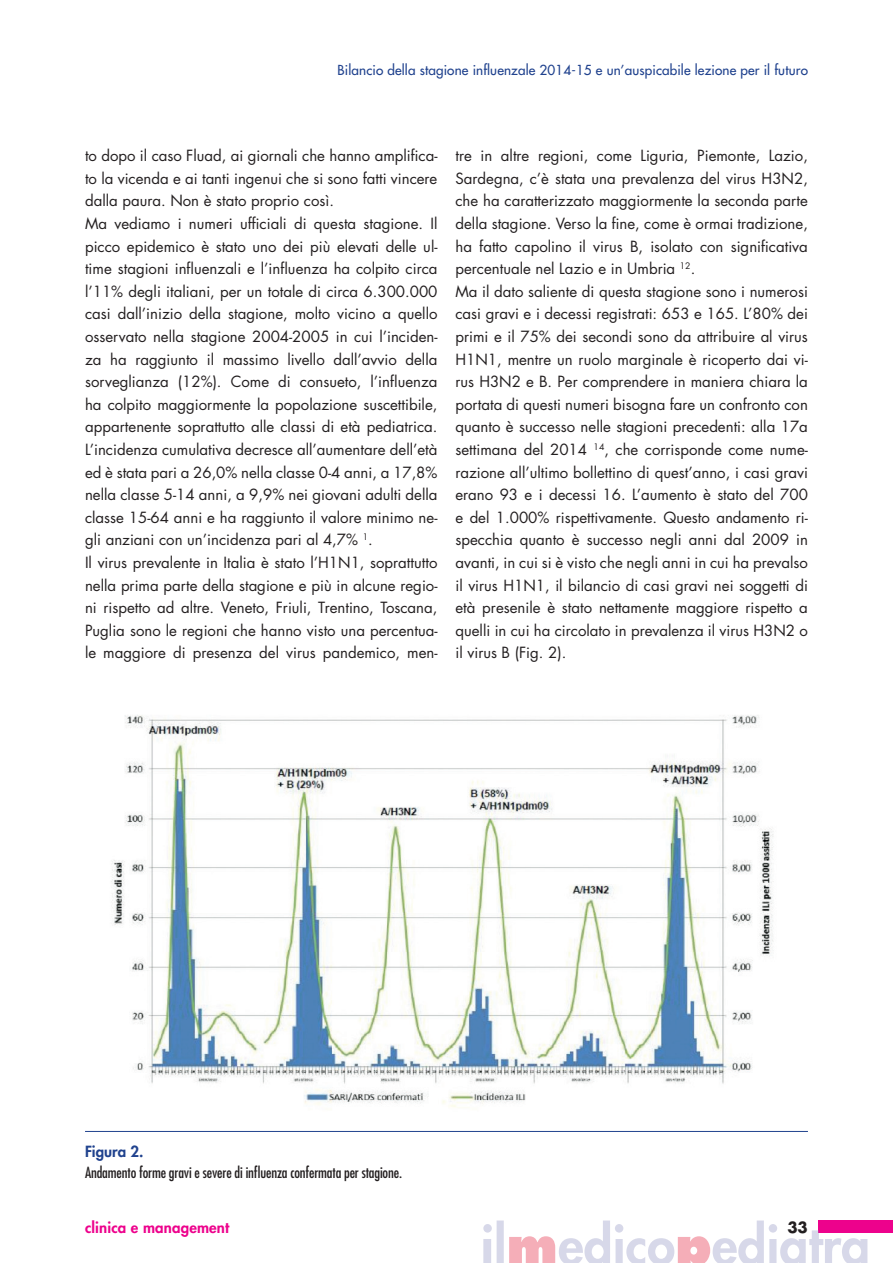
<style>
.page{position:relative;width:893px;height:1263px;background:#fff}
.page>*{position:absolute;margin:0;border:0;box-sizing:border-box;transform-origin:0 0}
.t1{font:15px/22.6px "Futura Std";color:#231f20}
.t2{font:condensed 15px "Futura Std";letter-spacing:-.01em;color:#231f20}
.t3{font:800 15px "Futura Std";letter-spacing:.01em;color:#ed028c}
.t4{font:800 15px "Futura Std";color:#20428e}
.t5{font:700 15px "Futura Std";color:#231f20}
.t6{font:500 13.5px "Futura Std";letter-spacing:.01em;color:#20428e}
</style>
<div class="page">
<div style="left:819px;top:1220px;width:74px;height:13px;background:#ed028c"></div>
<svg style="left:483px;top:1220px;width:384px;height:43px"></svg>
<img style="left:111px;top:715px;width:663px;height:393px">
<hr style="left:85px;top:1131px;width:723px;height:1px;background:#20428e">
<p class="t6" style="left:337px;top:61px;width:472px">Bilancio della stagione influenzale 2014-15 e un’auspicabile lezione per il futuro</p>
<p class="t1" style="left:85px;top:145px;width:354px">to dopo il caso Fluad, ai giornali che hanno amplifica&shy;to la vicenda e ai tanti ingenui che si sono fatti vincere dalla paura. Non è stato proprio così.<br>Ma vediamo i numeri ufficiali di questa stagione. Il picco epidemico è stato uno dei più elevati delle ul&shy;time stagioni influenzali e l’influenza ha colpito circa l’11% degli italiani, per un totale di circa 6.300.000 casi dall’inizio della stagione, molto vicino a quello osservato nella stagione 2004-2005 in cui l’inciden&shy;za ha raggiunto il massimo livello dall’avvio della sorveglianza (12%). Come di consueto, l’influenza ha colpito maggiormente la popolazione suscettibile, appartenente soprattutto alle classi di età pediatrica.<br>L’incidenza cumulativa decresce all’aumentare dell’età ed è stata pari a 26,0% nella classe 0-4 anni, a 17,8% nella classe 5-14 anni, a 9,9% nei giovani adulti della classe 15-64 anni e ha raggiunto il valore minimo ne&shy;gli anziani con un’incidenza pari al 4,7% <sup>1</sup>.<br>Il virus prevalente in Italia è stato l’H1N1, soprattutto nella prima parte della stagione e più in alcune regio&shy;ni rispetto ad altre. Veneto, Friuli, Trentino, Toscana, Puglia sono le regioni che hanno visto una percentua&shy;le maggiore di presenza del virus pandemico, men-</p>
<p class="t1" style="left:455px;top:145px;width:354px">tre in altre regioni, come Liguria, Piemonte, Lazio, Sardegna, c’è stata una prevalenza del virus H3N2, che ha caratterizzato maggiormente la seconda parte della stagione. Verso la fine, come è ormai tradizione, ha fatto capolino il virus B, isolato con significativa percentuale nel Lazio e in Umbria <sup>12</sup>.<br>Ma il dato saliente di questa stagione sono i numerosi casi gravi e i decessi registrati: 653 e 165. L’80% dei primi e il 75% dei secondi sono da attribuire al virus H1N1, mentre un ruolo marginale è ricoperto dai vi&shy;rus H3N2 e B. Per comprendere in maniera chiara la portata di questi numeri bisogna fare un confronto con quanto è successo nelle stagioni precedenti: alla 17a settimana del 2014 <sup>14</sup>, che corrisponde come nume&shy;razione all’ultimo bollettino di quest’anno, i casi gravi erano 93 e i decessi 16. L’aumento è stato del 700 e del 1.000% rispettivamente. Questo andamento ri&shy;specchia quanto è successo negli anni dal 2009 in avanti, in cui si è visto che negli anni in cui ha prevalso il virus H1N1, il bilancio di casi gravi nei soggetti di età presenile è stato nettamente maggiore rispetto a quelli in cui ha circolato in prevalenza il virus H3N2 o il virus B (Fig. 2).</p>
<p class="t4" style="left:85px;top:1142px;width:60px">Figura 2.</p>
<p class="t2" style="left:85px;top:1163px;width:319px">Andamento forme gravi e severe di influenza confermata per stagione.</p>
<p class="t3" style="left:85px;top:1218px;width:146px">clinica e management</p>
<p class="t5" style="left:787px;top:1217px;width:22px">33</p>
</div>
